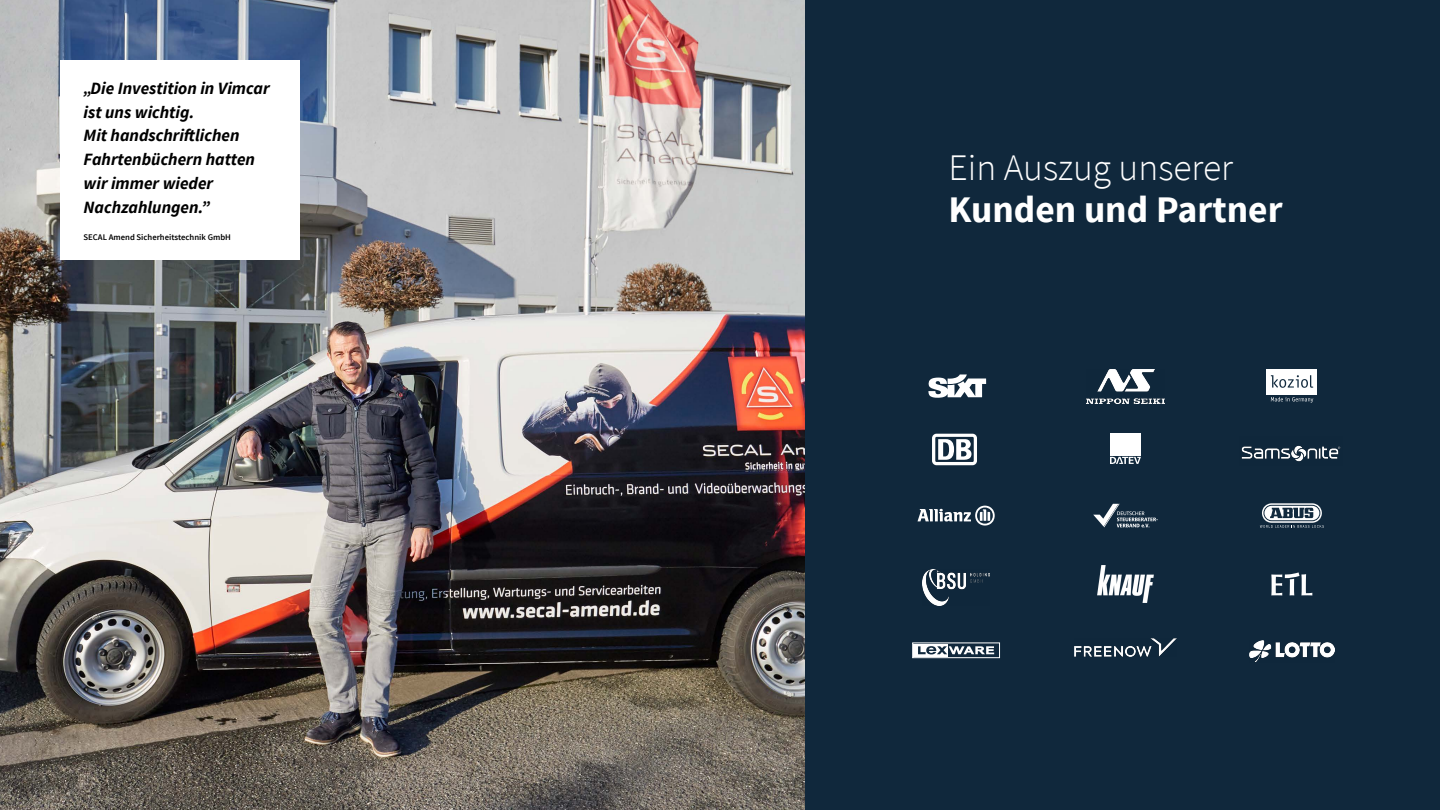
<style>
.page{position:relative;width:1440px;height:810px;background:#fff}
.page>*{position:absolute;margin:0;border:0;box-sizing:border-box;transform-origin:0 0}
.t1{font:300 37.5px "Source Sans Pro";color:#fff}
.t2{font:700 37.5px "Source Sans Pro";color:#fff}
.t3{font:italic 700 17.25px/23.7px "Source Sans Pro";color:#000}
.t4{font:600 8.62px "Source Sans Pro";color:#000}
</style>
<div class="page">
<div style="left:804px;top:0;width:636px;height:810px;background:#10283c"></div>
<img style="left:0;top:0;width:804px;height:810px">
<div style="left:60px;top:60px;width:239px;height:199px;background:#fff"></div>
<img style="left:1250px;top:640px;width:84px;height:22px">
<svg style="left:1093px;top:504px;width:65px;height:23px"></svg>
<div style="left:912px;top:643px;width:88px;height:15px;border:1px solid #fff"></div>
<svg style="left:914px;top:644px;width:34px;height:13px"></svg>
<svg style="left:918px;top:646px;width:76px;height:8px"></svg>
<svg style="left:1260px;top:503px;width:64px;height:25px"></svg>
<svg style="left:918px;top:506px;width:77px;height:20px"></svg>
<img style="left:1241px;top:445px;width:100px;height:17px">
<div style="left:1110px;top:433px;width:31px;height:22px;background:#fff"></div>
<svg style="left:1110px;top:456px;width:31px;height:8px"></svg>
<svg style="left:1271px;top:572px;width:41px;height:23px"></svg>
<svg style="left:1271px;top:397px;width:42px;height:6px"></svg>
<div style="left:1267px;top:370px;width:50px;height:25px;background:#fff"></div>
<svg style="left:1271px;top:375px;width:42px;height:13px"></svg>
<img style="left:1097px;top:566px;width:57px;height:36px">
<img style="left:1086px;top:369px;width:79px;height:34px">
<img style="left:923px;top:569px;width:66px;height:36px">
<img style="left:1074px;top:638px;width:103px;height:19px">
<svg style="left:932px;top:434px;width:45px;height:31px"></svg>
<svg style="left:928px;top:374px;width:58px;height:24px"></svg>
<p class="t3" style="left:84px;top:76px;width:188px">„Die Investition in Vimcar ist uns wichtig.<br>Mit handschriftlichen<br>Fahrtenbüchern hatten wir immer wieder<br>Nachzahlungen.”</p>
<p class="t4" style="left:84px;top:232px;width:149px">SECAL Amend Sicherheitstechnik GmbH</p>
<h1 class="t1" style="left:949px;top:145px;width:286px">Ein Auszug unserer</h1>
<h1 class="t2" style="left:949px;top:185px;width:336px">Kunden und Partner</h1>
</div>
